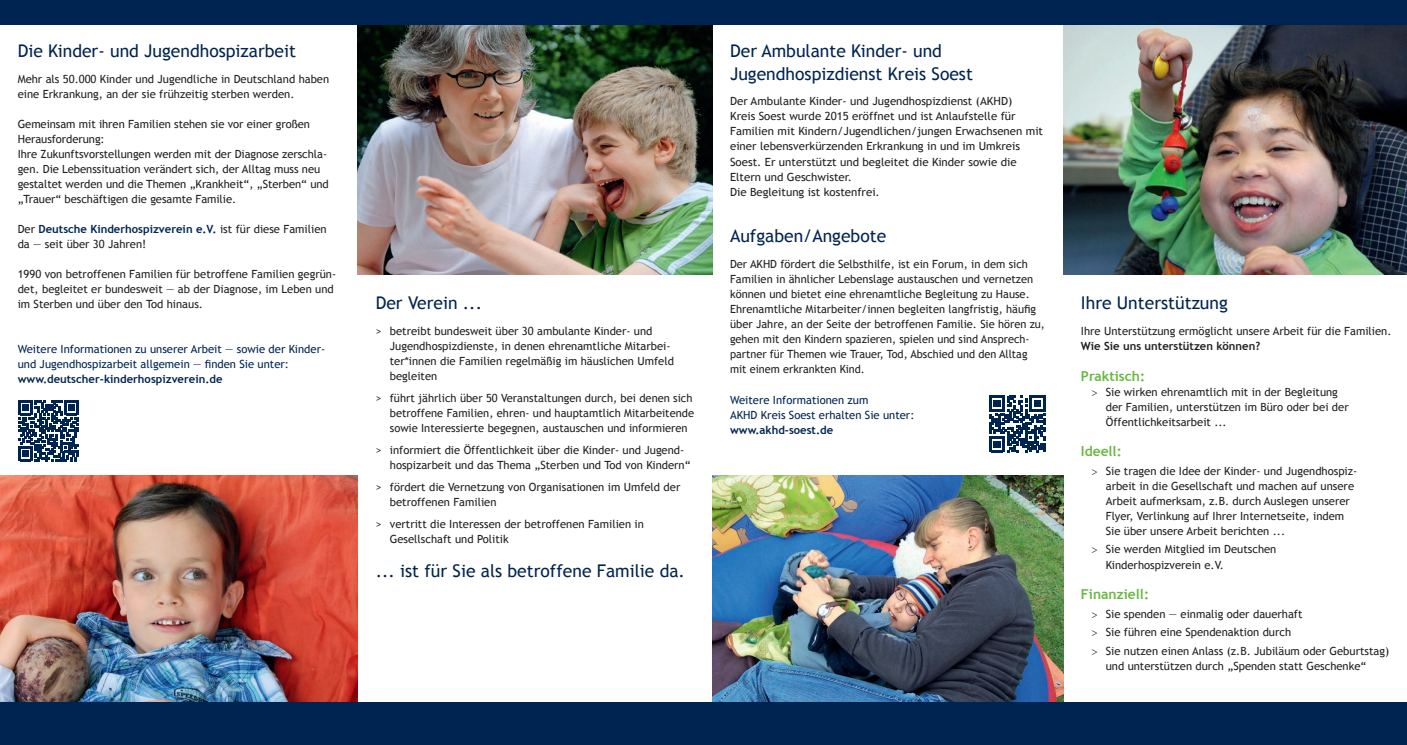
<style>
.page{position:relative;width:1407px;height:745px;background:#fff}
.page>*{position:absolute;margin:0;border:0;box-sizing:border-box;transform-origin:0 0}
.t1{font:17.5px/22.5px "Trebuchet MS";color:#002451}
.t2{font:700 13.75px "Trebuchet MS";color:#6ab742}
.t3{font:11.25px/15px "Trebuchet MS";color:#231f20}
.t4{font:11.25px/15px "Trebuchet MS";color:#002451}
.t5{font:700 11.25px "Trebuchet MS";color:#002451}
.t6{font:700 11.25px "Trebuchet MS";color:#231f20}
.s1{font-weight:700;color:#002451}
.s2{font-family:"Minion Pro"}
</style>
<div class="page">
<img style="left:1063px;top:25px;width:344px;height:249px">
<img style="left:0;top:475px;width:358px;height:227px">
<img style="left:712px;top:475px;width:351px;height:227px">
<img style="left:358px;top:25px;width:354px;height:249px">
<div style="left:0;top:702px;width:1407px;height:42px;background:#002451"></div>
<svg style="left:18px;top:400px;width:61px;height:61px"></svg>
<div style="left:0;top:0;width:1407px;height:25px;background:#002451"></div>
<svg style="left:989px;top:395px;width:56px;height:57px"></svg>
<h1 class="t1" style="left:18px;top:40px;width:280px">Die Kinder- und Jugendhospizarbeit</h1>
<p class="t3" style="left:18px;top:71px;width:313px">Mehr als 50.000 Kinder und Jugendliche in Deutschland haben eine Erkrankung, an der sie frühzeitig sterben werden.</p>
<p class="t3" style="left:18px;top:116px;width:313px">Gemeinsam mit ihren Familien stehen sie vor einer großen Herausforderung:<br>Ihre Zukunftsvorstellungen werden mit der Diagnose zerschla&shy;gen. Die Lebenssituation verändert sich, der Alltag muss neu gestaltet werden und die Themen „Krankheit“, „Sterben“ und „Trauer“ beschäftigen die gesamte Familie.</p>
<p class="t3" style="left:18px;top:221px;width:310px">Der <span class="s1">Deutsche Kinderhospizverein e.V.</span> ist für diese Familien da — seit über 30 Jahren!</p>
<p class="t3" style="left:18px;top:266px;width:318px;text-align:justify">1990 von betroffenen Familien für betroffene Familien ge-----grün&shy;det, begleitet er bundesweit — ab der Diagnose, im Leben und im Sterben und über den Tod hinaus.</p>
<p class="t4" style="left:18px;top:342px;width:309px">Weitere Informationen zu unserer Arbeit — sowie der Kinder&shy;und Jugendhospizarbeit allgemein — finden Sie unter:</p>
<p class="t5" style="left:18px;top:372px;width:206px">www.deutscher-kinderhospizverein.de</p>
<h1 class="t1" style="left:376px;top:292px;width:108px">Der Verein ...</h1>
<p class="t3" style="left:390px;top:323px;width:286px;text-indent:-14px">&gt; betreibt bundesweit über 30 ambulante Kinder- und Jugendhospizdienste, in denen ehrenamtliche Mitarbei&shy;ter*innen die Familien regelmäßig im häuslichen Umfeld begleiten</p>
<p class="t3" style="left:390px;top:390px;width:306px;text-indent:-14px">&gt; führt jährlich über 50 Veranstaltungen durch, bei denen sich betroffene Familien, ehren- und hauptamtlich Mitarbeitende sowie Interessierte begegnen, austauschen und informieren</p>
<p class="t3" style="left:390px;top:442px;width:302px;text-indent:-14px">&gt; informiert die Öffentlichkeit über die Kinder- und Jugend&shy;hospizarbeit und das Thema „Sterben und Tod von Kindern“</p>
<p class="t3" style="left:390px;top:479px;width:292px;text-indent:-14px">&gt; fördert die Vernetzung von Organisationen im Umfeld der betroffenen Familien</p>
<p class="t3" style="left:390px;top:516px;width:256px;text-indent:-14px">&gt; vertritt die Interessen der betroffenen Familien in<br>Gesellschaft und Politik</p>
<h1 class="t1" style="left:376px;top:559px;width:311px">... ist für Sie als betroffene Familie da.</h1>
<h1 class="t1" style="left:730px;top:40px;width:244px">Der Ambulante Kinder- und<br>Jugendhospizdienst Kreis Soest</h1>
<p class="t3" style="left:730px;top:94px;width:315px">Der Ambulante Kinder- und Jugendhospizdienst (AKHD)<br>Kreis Soest wurde 2015 eröffnet und ist Anlaufstelle für Familien mit Kindern/Jugendlichen/jungen Erwachsenen mit einer lebensverkürzenden Erkrankung in und im Umkreis Soest. Er unterstützt und begleitet die Kinder sowie die Eltern und Geschwister.<br>Die Begleitung ist kostenfrei.</p>
<h1 class="t1" style="left:730px;top:225px;width:158px">Aufgaben/Angebote</h1>
<p class="t3" style="left:730px;top:256px;width:316px">Der AKHD fördert die Selbsthilfe, ist ein Forum, in dem sich Familien in ähnlicher Lebenslage austauschen und vernetzen können und bietet eine ehrenamtliche Begleitung zu Hause.<br>Ehrenamt-liche Mitarbeiter/innen begleiten langfristig, häufig über Jahre, an der Seite der betroffenen Familie. Sie hören zu, gehen mit den Kindern spazieren, spielen und sind Ansprech&shy;partner für Themen wie Trauer, Tod, Abschied und den Alltag mit einem erkrankten Kind.</p>
<p class="t4" style="left:730px;top:392px;width:186px">Weitere Informationen zum<br>AKHD Kreis Soest erhalten Sie unter:</p>
<p class="t5" style="left:730px;top:422px;width:105px">www.akhd-soest.de</p>
<h1 class="t1" style="left:1081px;top:292px;width:148px">Ihre Unterstützung</h1>
<p class="t3" style="left:1081px;top:323px;width:312px">Ihre Unterstützung ermöglicht unsere Arbeit für die Familien.</p>
<p class="t6" style="left:1081px;top:338px;width:181px">Wie Sie uns unterstützen können?</p>
<p class="t2" style="left:1081px;top:367px;width:66px">Praktisch:</p>
<p class="t3" style="left:1106px;top:384px;width:244px;text-indent:-14px"><span class="s2">&gt;</span> Sie wirken ehrenamtlich mit in der Begleitung der Familien, unterstützen im Büro oder bei der<br>Öffentlichkeitsarbeit ...</p>
<p class="t2" style="left:1081px;top:442px;width:42px">Ideell:</p>
<p class="t3" style="left:1106px;top:463px;width:253px;text-indent:-14px"><span class="s2">&gt;</span> Sie tragen die Idee der Kinder- und Jugendhospiz&shy;arbeit in die Gesellschaft und machen auf unsere Arbeit aufmerksam, z.B. durch Auslegen unserer Flyer, Verlinkung auf Ihrer Internetseite, indem Sie über unsere Arbeit berichten ...</p>
<p class="t3" style="left:1106px;top:541px;width:172px;text-indent:-14px"><span class="s2">&gt;</span> Sie werden Mitglied im Deutschen<br>Kinderhospizverein e.V.</p>
<p class="t2" style="left:1081px;top:585px;width:70px">Finanziell:</p>
<p class="t3" style="left:1091px;top:604px;width:299px;line-height:18.5px"><span class="s2">&gt;</span> Sie spenden — einmalig oder dauerhaft<br><span class="s2">&gt;</span> Sie führen eine Spendenaktion durch<br><span class="s2">&gt;</span> Sie nutzen einen Anlass (z.B. Jubiläum oder Geburtstag)</p>
<p class="t3" style="left:1106px;top:658px;width:262px">und unterstützen durch „Spenden statt Geschenke“</p>
</div>
